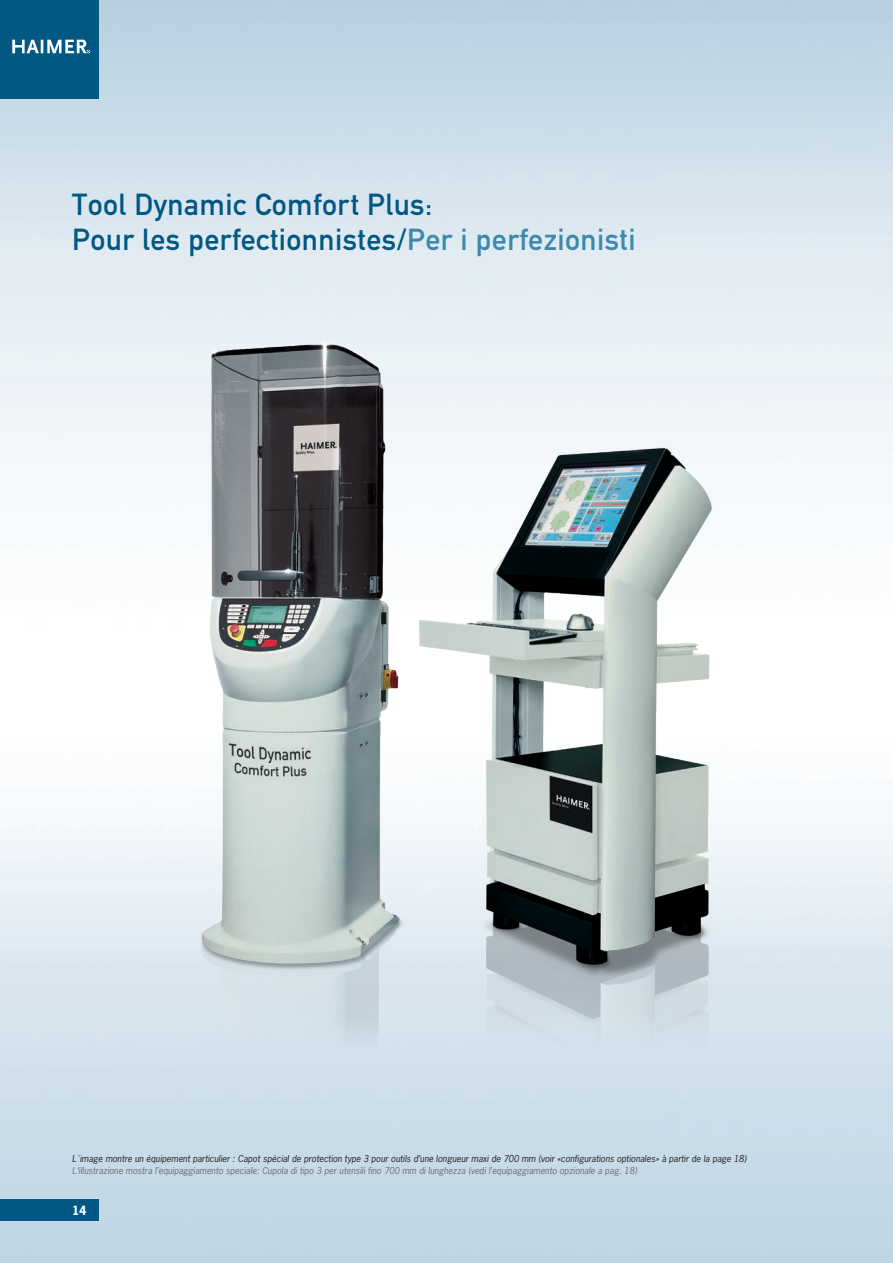
<style>
.page{position:relative;width:893px;height:1263px;background:#fff}
.page>*{position:absolute;margin:0;border:0;box-sizing:border-box;transform-origin:0 0}
.Headline{font:30px "DIN Mittelschrift";letter-spacing:.015em;color:#005883}
.t1{font:700 12px "News Gothic";color:#fff}
.Impressum_Fußnote_6{font:italic 9px "News Gothic";color:#231f20}
.Impressum_Fußnote_6-2{font:italic 9px "News Gothic";color:#6c6d70}
.s1{color:#3c89ae}
</style>
<div class="page">
<img style="left:0;top:0;width:893px;height:1263px">
<div style="left:0;top:1199px;width:99px;height:21px;background:#005883"></div>
<div style="left:0;top:0;width:99px;height:99px;background:#005883"></div>
<svg style="left:12px;top:40px;width:78px;height:13px"></svg>
<img style="left:116px;top:272px;width:632px;height:872px">
<p class="Headline" style="left:72px;top:187px;width:361px">Tool Dynamic Comfort Plus:</p>
<p class="Headline" style="left:72px;top:221px;width:565px">Pour les perfectionnistes/<span class="s1">Per i perfezionisti</span></p>
<p class="Impressum_Fußnote_6" style="left:72px;top:1152px;width:676px">L´image montre un équipement particulier : Capot spécial de protection type 3 pour outils d’une longueur maxi de 700 mm (voir «configurations optionales» à partir de la page 18)</p>
<p class="Impressum_Fußnote_6-2" style="left:72px;top:1164px;width:566px">L‘illustrazione mostra l’equipaggiamento speciale: Cupola di tipo 3 per utensili fino 700 mm di lunghezza (vedi l’equipaggiamento opzionale a pag. 18)</p>
<h2 class="t1" style="left:72px;top:1202px;width:16px">14</h2>
</div>
